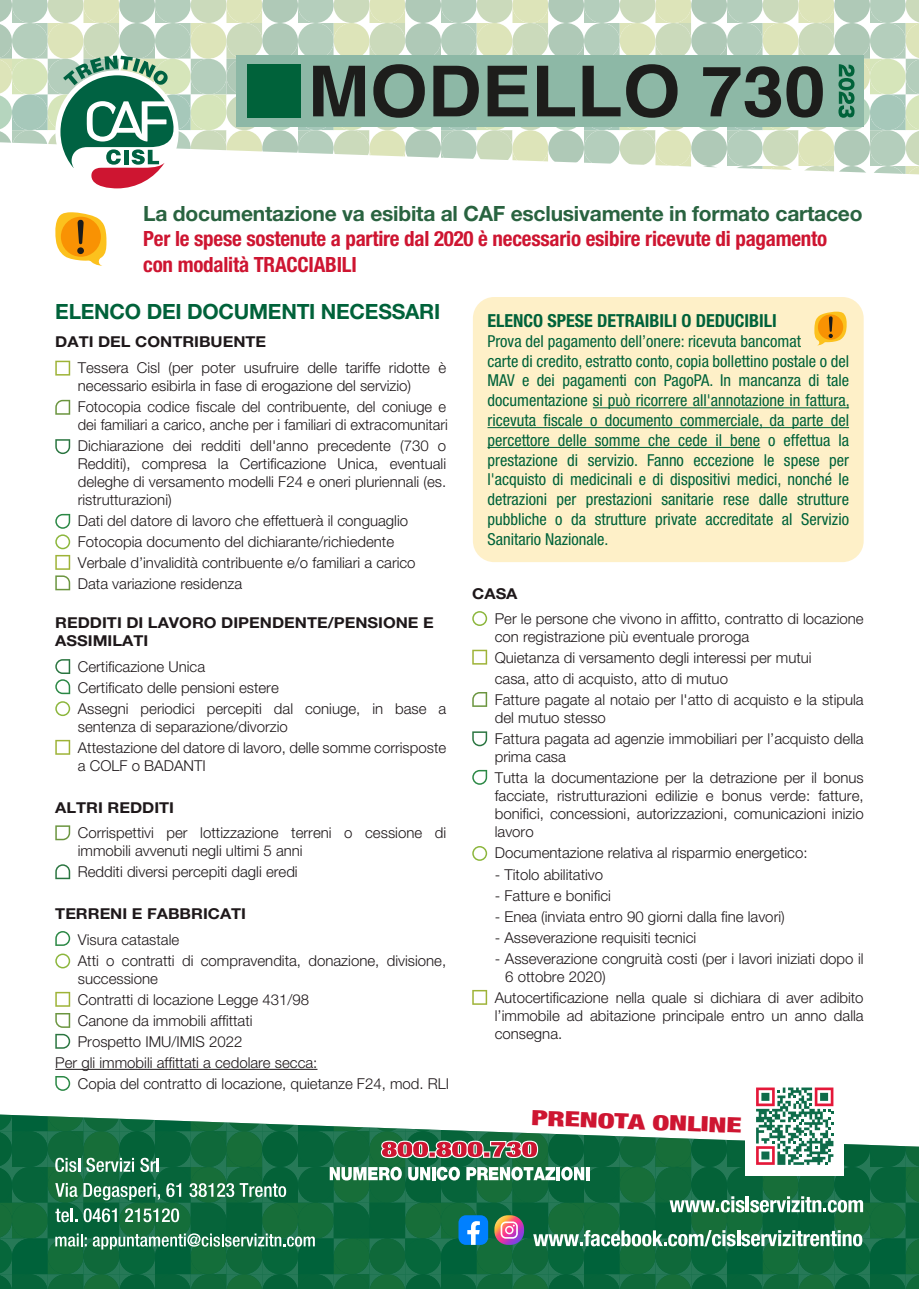
<style>
.page{position:relative;width:919px;height:1289px;background:#fff}
.page>*{position:absolute;margin:0;border:0;box-sizing:border-box;transform-origin:0 0}
.t1{font:700 condensed 21px/25.2px "Helvetica Neue LT Pro";letter-spacing:-.01em;color:#ce1531}
.t2{font:700 21px "Helvetica Neue LT Pro";letter-spacing:-.01em;color:#296340}
.t3{font:700 21px "Helvetica Neue LT Pro";letter-spacing:-.01em;color:#00623a}
.t4{font:900 condensed 21px "Helvetica Neue LT Pro";color:#ce1531;scale:1.46 1}
.t5{font:700 condensed 18px "Helvetica Neue LT Pro";color:#00623a}
.t6{font:condensed 16.5px/19.8px "Helvetica Neue LT Pro";color:#00623a}
.t7{font:300 15px/18px "Helvetica Neue LT Pro";color:#1e181a}
.t8{font:700 15px/18px "Helvetica Neue LT Pro";color:#1e181a;scale:1.09 1}
</style>
<div class="page">
<svg style="left:0;top:1114px;width:918px;height:174px;background:#267850"></svg>
<svg style="left:0;top:0;width:918px;height:174px"></svg>
<div style="left:55px;top:70px;width:124px;height:123px;background:#fff;border-radius:50%"></div>
<svg style="left:60px;top:56px;width:115px;height:132px"></svg>
<div style="left:236px;top:55px;width:627px;height:72px;background:#8db8a6"></div>
<svg style="left:313px;top:66px;width:52px;height:50px"></svg>
<svg style="left:373px;top:64px;width:52px;height:54px"></svg>
<svg style="left:433px;top:66px;width:46px;height:50px"></svg>
<svg style="left:487px;top:66px;width:41px;height:50px"></svg>
<svg style="left:537px;top:66px;width:38px;height:50px"></svg>
<svg style="left:582px;top:66px;width:38px;height:50px"></svg>
<svg style="left:626px;top:64px;width:51px;height:54px"></svg>
<svg style="left:703px;top:66px;width:119px;height:52px"></svg>
<div style="left:247px;top:64px;width:53px;height:54px;background:#00623a"></div>
<svg style="left:838px;top:64px;width:16px;height:54px"></svg>
<svg style="left:330px;top:1166px;width:72px;height:14px"></svg>
<svg style="left:408px;top:1166px;width:22px;height:14px"></svg>
<hr style="left:432px;top:1166px;width:3px;height:14px;background:#fff">
<svg style="left:436px;top:1166px;width:24px;height:14px"></svg>
<svg style="left:466px;top:1166px;width:89px;height:14px"></svg>
<hr style="left:556px;top:1166px;width:4px;height:14px;background:#fff">
<svg style="left:561px;top:1166px;width:23px;height:14px"></svg>
<svg style="left:585px;top:1166px;width:4px;height:14px"></svg>
<svg style="left:381px;top:1140px;width:157px;height:18px;background:#af676a"></svg>
<div style="left:745px;top:1076px;width:99px;height:99px;background:#fff"></div>
<svg style="left:756px;top:1087px;width:77px;height:77px"></svg>
<svg style="left:669px;top:1196px;width:75px;height:16px"></svg>
<hr style="left:745px;top:1196px;width:3px;height:16px;background:#fff">
<svg style="left:750px;top:1196px;width:113px;height:16px"></svg>
<svg style="left:533px;top:1229px;width:202px;height:17px"></svg>
<hr style="left:737px;top:1230px;width:3px;height:15px;background:#fff">
<svg style="left:741px;top:1230px;width:121px;height:16px"></svg>
<svg style="left:55px;top:1182px;width:105px;height:18px;background:#579676"></svg>
<svg style="left:166px;top:1183px;width:15px;height:13px"></svg>
<svg style="left:189px;top:1182px;width:97px;height:14px"></svg>
<svg style="left:55px;top:1233px;width:32px;height:13px"></svg>
<svg style="left:93px;top:1233px;width:222px;height:16px"></svg>
<svg style="left:55px;top:1157px;width:25px;height:14px"></svg>
<svg style="left:86px;top:1157px;width:48px;height:14px"></svg>
<svg style="left:140px;top:1157px;width:19px;height:14px"></svg>
<svg style="left:55px;top:1208px;width:22px;height:14px"></svg>
<svg style="left:83px;top:1208px;width:34px;height:14px"></svg>
<svg style="left:125px;top:1208px;width:54px;height:14px"></svg>
<div style="left:473px;top:297px;width:390px;height:265px;background:#fef0c8;border-radius:21px"></div>
<svg style="left:814px;top:311px;width:33px;height:34px"></svg>
<svg style="left:55px;top:212px;width:51px;height:54px"></svg>
<hr style="left:55px;top:1068px;width:262px;height:1px;background:#1e181a">
<hr style="left:592px;top:407px;width:257px;height:1px;background:#00623a">
<hr style="left:487px;top:427px;width:362px;height:1px;background:#00623a">
<hr style="left:487px;top:447px;width:273px;height:1px;background:#00623a">
<svg style="left:55px;top:361px;width:15px;height:14px"></svg>
<svg style="left:55px;top:740px;width:15px;height:14px"></svg>
<svg style="left:472px;top:649px;width:15px;height:15px"></svg>
<svg style="left:55px;top:991px;width:15px;height:15px"></svg>
<svg style="left:55px;top:400px;width:15px;height:15px"></svg>
<svg style="left:55px;top:439px;width:15px;height:15px"></svg>
<svg style="left:55px;top:555px;width:15px;height:35px"></svg>
<svg style="left:55px;top:825px;width:15px;height:15px"></svg>
<svg style="left:55px;top:1013px;width:15px;height:14px"></svg>
<svg style="left:55px;top:864px;width:15px;height:15px"></svg>
<svg style="left:55px;top:1033px;width:15px;height:15px"></svg>
<svg style="left:55px;top:1076px;width:15px;height:14px"></svg>
<svg style="left:55px;top:659px;width:15px;height:35px"></svg>
<svg style="left:472px;top:692px;width:15px;height:15px"></svg>
<svg style="left:472px;top:731px;width:15px;height:15px"></svg>
<svg style="left:472px;top:770px;width:15px;height:14px"></svg>
<svg style="left:55px;top:931px;width:15px;height:14px"></svg>
<svg style="left:55px;top:514px;width:15px;height:35px"></svg>
<svg style="left:55px;top:701px;width:15px;height:15px"></svg>
<svg style="left:472px;top:611px;width:15px;height:15px"></svg>
<svg style="left:472px;top:846px;width:15px;height:14px"></svg>
<svg style="left:472px;top:989px;width:15px;height:15px"></svg>
<svg style="left:55px;top:953px;width:15px;height:15px"></svg>
<svg style="left:494px;top:1215px;width:30px;height:29px"></svg>
<svg style="left:458px;top:1215px;width:30px;height:29px"></svg>
<h1 class="t2" style="left:143px;top:201px;width:720px">La documentazione va esibita al CAF esclusivamente in formato cartaceo</h1>
<h1 class="t1" style="left:143px;top:226px;width:685px">Per le spese sostenute a partire dal 2020 è necessario esibire ricevute di pagamento con modalità TRACCIABILI</h1>
<h1 class="t3" style="left:55px;top:298px;width:386px">ELENCO DEI DOCUMENTI NECESSARI</h1>
<p class="t8" style="left:55px;top:333px;width:195px">DATI DEL CONTRIBUENTE</p>
<p class="t7" style="left:78px;top:358px;width:370px">Tessera Cisl (per poter usufruire delle tariffe ridotte è necessario esibirla in fase di erogazione del servizio)</p>
<p class="t7" style="left:78px;top:397px;width:371px">Fotocopia codice fiscale del contribuente, del coniuge e dei familiari a carico, anche per i familiari di extracomunitari</p>
<p class="t7" style="left:78px;top:436px;width:370px;text-align:justify">Dichiarazione dei redditi dell'anno precedente (730 o Redditi), compresa la Certificazione Unica, eventuali deleghe di versamento modelli F24 e oneri pluriennali (es. ristrutturazioni)</p>
<p class="t7" style="left:78px;top:510px;width:339px;line-height:21px">Dati del datore di lavoro che effettuerà il conguaglio Fotocopia documento del dichiarante/richiedente Verbale d’invalidità contribuente e/o familiari a carico Data variazione residenza</p>
<p class="t8" style="left:55px;top:613px;width:349px">REDDITI DI LAVORO DIPENDENTE/PENSIONE E<br>ASSIMILATI</p>
<p class="t7" style="left:78px;top:655px;width:370px;line-height:21px">Certificazione Unica<br>Certificato delle pensioni estere<br>Assegni periodici percepiti dal coniuge, in base a</p>
<p class="t7" style="left:78px;top:715px;width:370px;line-height:21px">sentenza di separazione/divorzio<br>Attestazione del datore di lavoro, delle somme corrisposte</p>
<p class="t7" style="left:78px;top:756px;width:129px">a COLF o BADANTI</p>
<p class="t8" style="left:55px;top:798px;width:110px">ALTRI REDDITI</p>
<p class="t7" style="left:78px;top:823px;width:370px">Corrispettivi per lottizzazione terreni o cessione di immobili avvenuti negli ultimi 5 anni</p>
<p class="t7" style="left:78px;top:862px;width:221px">Redditi diversi percepiti dagli eredi</p>
<p class="t8" style="left:55px;top:904px;width:176px">TERRENI E FABBRICATI</p>
<p class="t7" style="left:78px;top:928px;width:370px;line-height:21px">Visura catastale<br>Atti o contratti di compravendita, donazione, divisione,</p>
<p class="t7" style="left:78px;top:969px;width:82px">successione</p>
<p class="t7" style="left:78px;top:990px;width:233px">Contratti di locazione Legge 431/98</p>
<p class="t7" style="left:78px;top:1011px;width:176px">Canone da immobili affittati</p>
<p class="t7" style="left:78px;top:1032px;width:166px">Prospetto IMU/IMIS 2022</p>
<p class="t7" style="left:55px;top:1053px;width:264px">Per gli immobili affittati a cedolare secca:</p>
<p class="t7" style="left:78px;top:1074px;width:373px">Copia del contratto di locazione, quietanze F24, mod. RLI</p>
<p class="t5" style="left:487px;top:309px;width:291px">ELENCO SPESE DETRAIBILI O DEDUCIBILI</p>
<p class="t6" style="left:487px;top:331px;width:364px">Prova del pagamento dell’onere: ricevuta bancomat<br>carte di credito, estratto conto, copia bollettino postale o del MAV e dei pagamenti con PagoPA. In mancanza di tale documentazione si può ricorrere all'annotazione in fattura, ricevuta fiscale o documento commerciale, da parte del percettore delle somme che cede il bene o effettua la prestazione di servizio. Fanno eccezione le spese per l'acquisto di medicinali e di dispositivi medici, nonché le detrazioni per prestazioni sanitarie rese dalle strutture pubbliche o da strutture private accreditate al Servizio Sanitario Nazionale.</p>
<p class="t8" style="left:472px;top:584px;width:43px">CASA</p>
<p class="t7" style="left:494px;top:609px;width:370px">Per le persone che vivono in affitto, contratto di locazione con registrazione più eventuale proroga</p>
<p class="t7" style="left:494px;top:647px;width:370px;line-height:21px">Quietanza di versamento degli interessi per mutui<br>casa, atto di acquisto, atto di mutuo<br>Fatture pagate al notaio per l'atto di acquisto e la stipula</p>
<p class="t7" style="left:494px;top:707px;width:370px;line-height:21px">del mutuo stesso<br>Fattura pagata ad agenzie immobiliari per l’acquisto della</p>
<p class="t7" style="left:494px;top:746px;width:370px;line-height:21px">prima casa<br>Tutta la documentazione per la detrazione per il bonus</p>
<p class="t7" style="left:494px;top:786px;width:370px;text-align:justify">facciate, ristrutturazioni edilizie e bonus verde: fatture, bonifici, concessioni, autorizzazioni, comunicazioni inizio lavoro</p>
<p class="t7" style="left:494px;top:843px;width:314px">Documentazione relativa al risparmio energetico:</p>
<p class="t7" style="left:494px;top:864px;width:110px">- Titolo abilitativo</p>
<p class="t7" style="left:494px;top:885px;width:118px">- Fatture e bonifici</p>
<p class="t7" style="left:494px;top:906px;width:291px">- Enea (inviata entro 90 giorni dalla fine lavori)</p>
<p class="t7" style="left:494px;top:927px;width:203px">- Asseverazione requisiti tecnici</p>
<p class="t7" style="left:505px;top:948px;width:360px;text-indent:-10px">- Asseverazione congruità costi (per i lavori iniziati dopo il<br>6 ottobre 2020)</p>
<p class="t7" style="left:494px;top:987px;width:370px;text-align:justify">Autocertificazione nella quale si dichiara di aver adibito l’immobile ad abitazione principale entro un anno dalla consegna.</p>
<h1 class="t4" style="left:531px;top:1104px;width:146px;rotate:2deg">PRENOTA ONLINE</h1>
</div>
